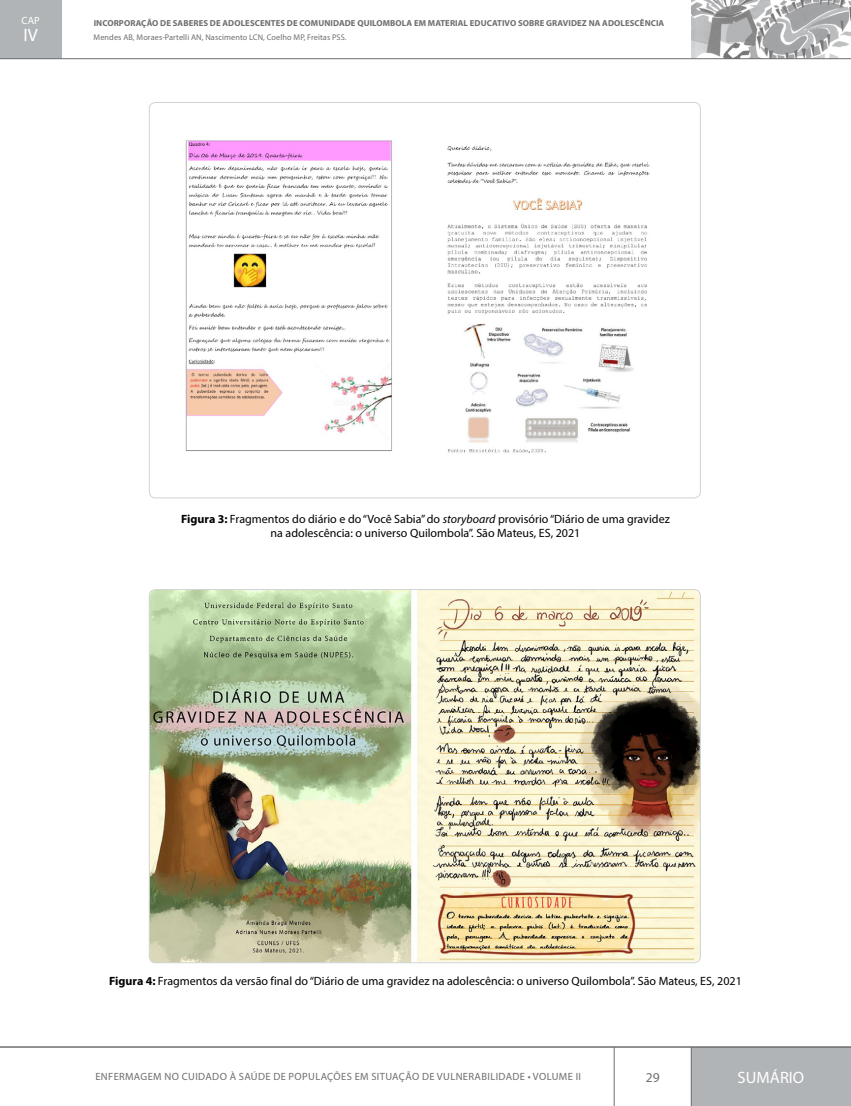
<style>
.page{position:relative;width:851px;height:1106px;background:#fff}
.page>*{position:absolute;margin:0;border:0;box-sizing:border-box;transform-origin:0 0}
.t1{font:18px "Myriad Pro";color:#fff}
.t2{font:16.5px "Myriad Pro";letter-spacing:.005em;color:#fff}
.t3{font:13.5px "Myriad Pro";color:#6d6e71}
.t4{font:12px/14.4px "Myriad Pro";color:#000;text-align:center}
.t5{font:10.5px "Myriad Pro";letter-spacing:.035em;color:#6d6e71}
.t6{font:10.5px "Myriad Pro";color:#fff}
.t7{font:700 8.7px "Myriad Pro";letter-spacing:.01em;color:#6d6e71}
.t8{font:8.25px "Myriad Pro";letter-spacing:.01em;color:#6d6e71}
.s1{font-weight:700}
.s2{font-style:italic}
</style>
<div class="page">
<div style="left:691px;top:1047px;width:159px;height:59px;background:#b1b4b6"></div>
<hr style="left:613px;top:1047px;width:1px;height:59px;background:#6d6e71">
<hr style="left:691px;top:1047px;width:1px;height:59px;background:#6d6e71">
<div style="left:0;top:0;width:62px;height:59px;background:#b1b4b6"></div>
<img style="left:691px;top:0;width:159px;height:58px">
<hr style="left:0;top:58px;width:850px;height:1px;background:#6d6e71">
<hr style="left:0;top:1046px;width:850px;height:1px;background:#6d6e71">
<img style="left:185px;top:140px;width:465px;height:313px">
<img style="left:149px;top:589px;width:551px;height:373px">
<p class="t6" style="left:22px;top:14px;width:20px">CAP</p>
<h1 class="t1" style="left:24px;top:24px;width:16px">IV</h1>
<p class="t7" style="left:94px;top:18px;width:572px">INCORPORAÇÃO DE SABERES DE ADOLESCENTES DE COMUNIDADE QUILOMBOLA EM MATERIAL EDUCATIVO SOBRE GRAVIDEZ NA ADOLESCÊNCIA</p>
<p class="t8" style="left:94px;top:32px;width:254px">Mendes AB, Moraes-Partelli AN, Nascimento LCN, Coelho MP, Freitas PSS.</p>
<p class="t4" style="left:181px;top:511px;width:490px"><span class="s1">Figura 3:</span> Fragmentos do diário e do “Você Sabia” do <span class="s2">storyboard</span> provisório “Diário de uma gravidez na adolescência: o universo Quilombola”. São Mateus, ES, 2021</p>
<p class="t4" style="left:109px;top:973px;width:634px"><span class="s1">Figura 4:</span> Fragmentos da versão final do “Diário de uma gravidez na adolescência: o universo Quilombola”. São Mateus, ES, 2021</p>
<p class="t5" style="left:95px;top:1070px;width:487px">ENFERMAGEM NO CUIDADO À SAÚDE DE POPULAÇÕES EM SITUAÇÃO DE VULNERABILIDADE • VOLUME II</p>
<p class="t3" style="left:645px;top:1068px;width:15px">29</p>
<h2 class="t2" style="left:737px;top:1067px;width:68px">SUMÁRIO</h2>
</div>
